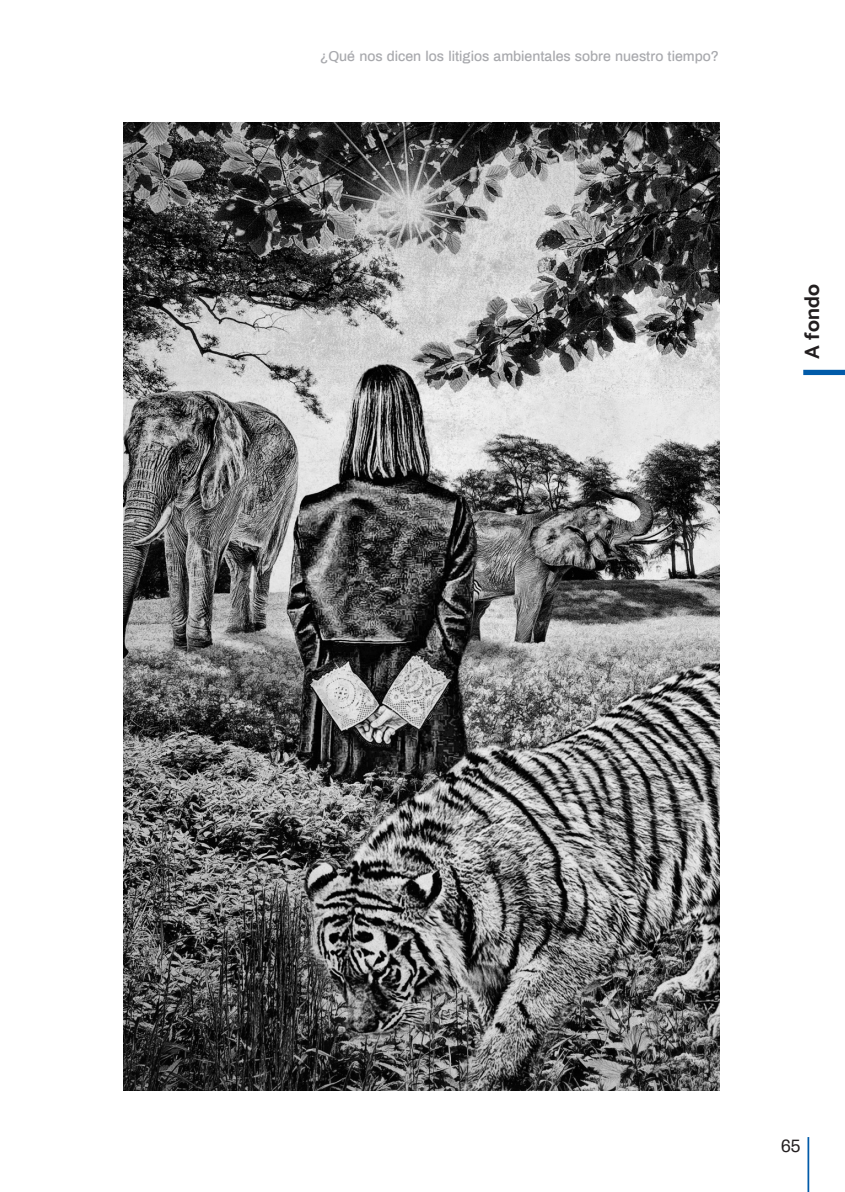
<style>
.page{position:relative;width:845px;height:1192px;background:#fff}
.page>*{position:absolute;margin:0;border:0;box-sizing:border-box;transform-origin:0 0}
.t1{font:700 21px "Catamaran";color:#231f20}
.t2{font:17.5px "Archivo";color:#231f20}
.t3{font:500 14px "Archivo";color:#a8a9ad}
</style>
<div class="page">
<hr style="left:807px;top:1136px;width:2px;height:55px;background:#015ba9">
<div style="left:803px;top:370px;width:42px;height:5px;background:#015ba9"></div>
<img style="left:124px;top:123px;width:595px;height:967px">
<p class="t3" style="left:320px;top:48px;width:401px">¿Qué nos dicen los litigios ambientales sobre nuestro tiempo?</p>
<h1 class="t1" style="left:800px;top:358px;width:76px;rotate:-90deg">A fondo</h1>
<p class="t2" style="left:781px;top:1136px;width:21px">65</p>
</div>
